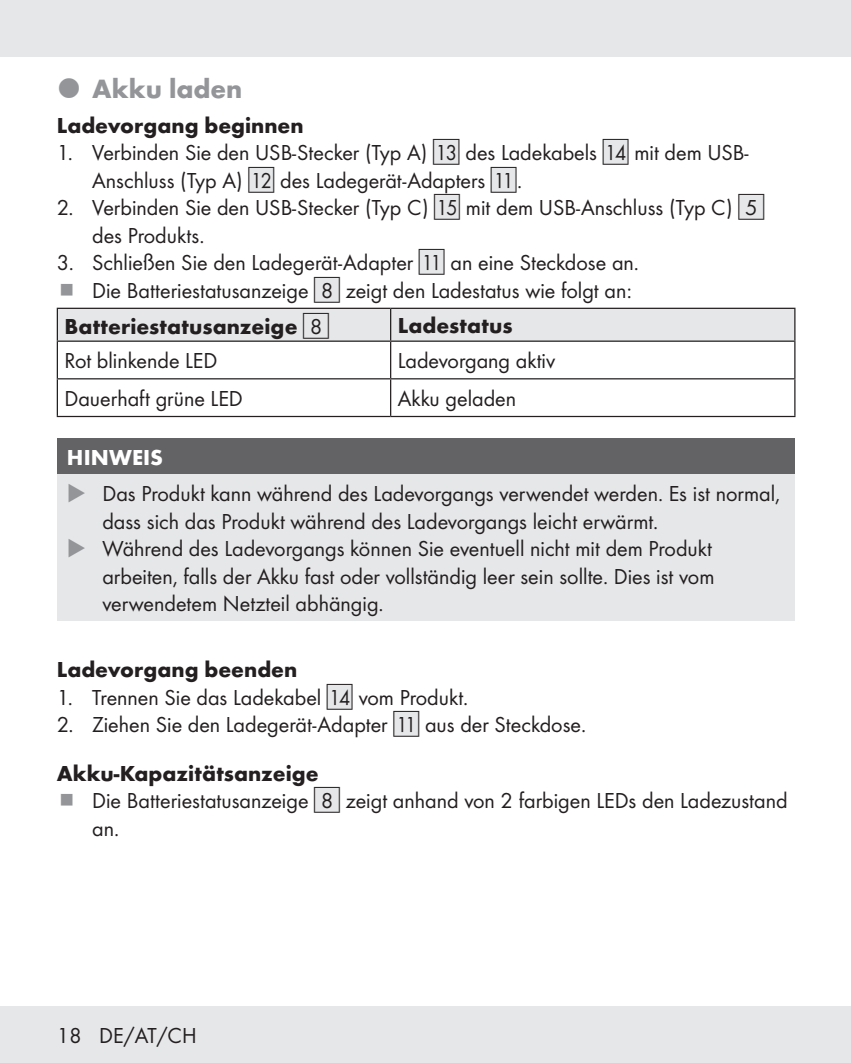
<style>
.page{position:relative;width:851px;height:1063px;background:#fff}
.page>*{position:absolute;margin:0;border:0;box-sizing:border-box;transform-origin:0 0}
.t1{font:700 27.5px "Futura";color:#939598}
.Left__Table{font:22.5px/27.5px "Futura Boo";color:#231f20}
.Headline-03_SB{font:700 22.5px "Futura";color:#231f20}
.Headline__Table{font:700 22.5px "Futura";letter-spacing:.005em;color:#231f20}
.Headline-03{font:700 22.5px "Futura";color:#231f20}
.Body{font:700 22.5px "Futura";color:#fff}
.s1{font-family:"IMP Lidl Num Box";font-size:19.75px;color:#e6e7e9}
.s2{font-family:"IMP Lidl Num Box";font-size:19.75px}
.s3{font-family:"IMP Lidl Num Box";font-weight:400;font-size:19.75px;color:#e6e7e9}
.s4{font-family:"IMP Lidl Num Box";font-weight:400;font-size:19.75px}
.s5{color:#939598}
</style>
<div class="page">
<div style="left:0;top:1006px;width:850px;height:57px;background:#e6e7e9"></div>
<div style="left:0;top:0;width:850px;height:57px;background:#e6e7e9"></div>
<div style="left:58px;top:309px;width:736px;height:32px;background:#e6e7e9"></div>
<hr style="left:57px;top:308px;width:333px;height:1px;background:#231f20">
<hr style="left:57px;top:309px;width:1px;height:32px;background:#231f20">
<hr style="left:390px;top:308px;width:405px;height:1px;background:#231f20">
<hr style="left:390px;top:309px;width:1px;height:32px;background:#231f20">
<hr style="left:794px;top:309px;width:1px;height:32px;background:#231f20">
<hr style="left:57px;top:341px;width:333px;height:1px;background:#231f20">
<hr style="left:57px;top:342px;width:1px;height:36px;background:#231f20">
<hr style="left:390px;top:341px;width:405px;height:1px;background:#231f20">
<hr style="left:390px;top:342px;width:1px;height:36px;background:#231f20">
<hr style="left:794px;top:342px;width:1px;height:36px;background:#231f20">
<hr style="left:57px;top:378px;width:333px;height:1px;background:#231f20">
<hr style="left:57px;top:379px;width:1px;height:37px;background:#231f20">
<hr style="left:390px;top:378px;width:405px;height:1px;background:#231f20">
<hr style="left:390px;top:379px;width:1px;height:37px;background:#231f20">
<hr style="left:794px;top:379px;width:1px;height:37px;background:#231f20">
<hr style="left:57px;top:416px;width:333px;height:1px;background:#231f20">
<hr style="left:390px;top:416px;width:405px;height:1px;background:#231f20">
<div style="left:57px;top:438px;width:737px;height:37px;background:#636366"></div>
<div style="left:57px;top:475px;width:737px;height:146px;background:#e6e7e9"></div>
<p class="t1" style="left:92px;top:69px;width:152px">Akku laden</p>
<p class="Headline-03" style="left:57px;top:109px;width:248px">Ladevorgang beginnen</p>
<p class="Left__Table" style="left:92px;top:138px;width:658px;text-indent:-35px">1. Verbinden Sie den USB-Stecker (Typ A) <span class="s1">[</span><span class="s2">13]</span> des Ladekabels <span class="s1">[</span><span class="s2">14]</span> mit dem USB-<br>Anschluss (Typ A) <span class="s1">[</span><span class="s2">12</span> des Ladegerät-Adapters <span class="s1">[</span><span class="s2">11]</span>.</p>
<p class="Left__Table" style="left:92px;top:193px;width:673px;text-indent:-35px">2. Verbinden Sie den USB-Stecker (Typ C) <span class="s1">[</span><span class="s2">15]</span> mit dem USB-Anschluss (Typ C) <span class="s1">[</span><span class="s2">5] </span>des Produkts.</p>
<p class="Left__Table" style="left:57px;top:248px;width:583px">3. Schließen Sie den Ladegerät-Adapter <span class="s1">[</span><span class="s2">11]</span> an eine Steckdose an.</p>
<p class="Left__Table" style="left:92px;top:275px;width:541px">Die Batteriestatusanzeige <span class="s1">[</span><span class="s2">8]</span> zeigt den Ladestatus wie folgt an:</p>
<p class="Headline__Table" style="left:64px;top:310px;width:266px">Batteriestatusanzeige <span class="s3">[</span><span class="s4">8]</span></p>
<p class="Headline__Table" style="left:397px;top:309px;width:116px">Ladestatus</p>
<p class="Left__Table" style="left:64px;top:346px;width:154px">Rot blinkende LED</p>
<p class="Left__Table" style="left:397px;top:346px;width:159px">Ladevorgang aktiv</p>
<p class="Left__Table" style="left:64px;top:383px;width:180px">Dauerhaft grüne LED</p>
<p class="Left__Table" style="left:397px;top:383px;width:120px">Akku geladen</p>
<p class="Body" style="left:67px;top:441px;width:98px">HINWEIS</p>
<p class="Left__Table" style="left:102px;top:479px;width:679px;text-indent:-35px"><span class="s5">◆</span> Das Produkt kann während des Ladevorgangs verwendet werden. Es ist normal, dass sich das Produkt während des Ladevorgangs leicht erwärmt.</p>
<p class="Left__Table" style="left:102px;top:534px;width:613px;text-align:justify;text-indent:-35px"><span class="s5">◆</span> Während des Ladevorgangs können Sie eventuell nicht mit dem Produkt arbeiten, falls der Akku fast oder vollständig leer sein sollte. Dies ist vom verwendetem Netzteil abhängig.</p>
<p class="Headline-03_SB" style="left:57px;top:653px;width:242px">Ladevorgang beenden</p>
<p class="Left__Table" style="left:57px;top:682px;width:413px">1. Trennen Sie das Ladekabel <span class="s1">[</span><span class="s2">14]</span> vom Produkt.</p>
<p class="Left__Table" style="left:57px;top:710px;width:531px">2. Ziehen Sie den Ladegerät-Adapter <span class="s1">[</span><span class="s2">11]</span> aus der Steckdose.</p>
<p class="Headline-03_SB" style="left:57px;top:757px;width:263px">Akku-Kapazitätsanzeige</p>
<p class="Left__Table" style="left:92px;top:786px;width:696px">Die Batteriestatusanzeige <span class="s1">[</span><span class="s2">8]</span> zeigt anhand von 2 farbigen LEDs den Ladezustand an.</p>
<p class="Left__Table" style="left:57px;top:1020px;width:141px">18 DE/AT/CH</p>
</div>
